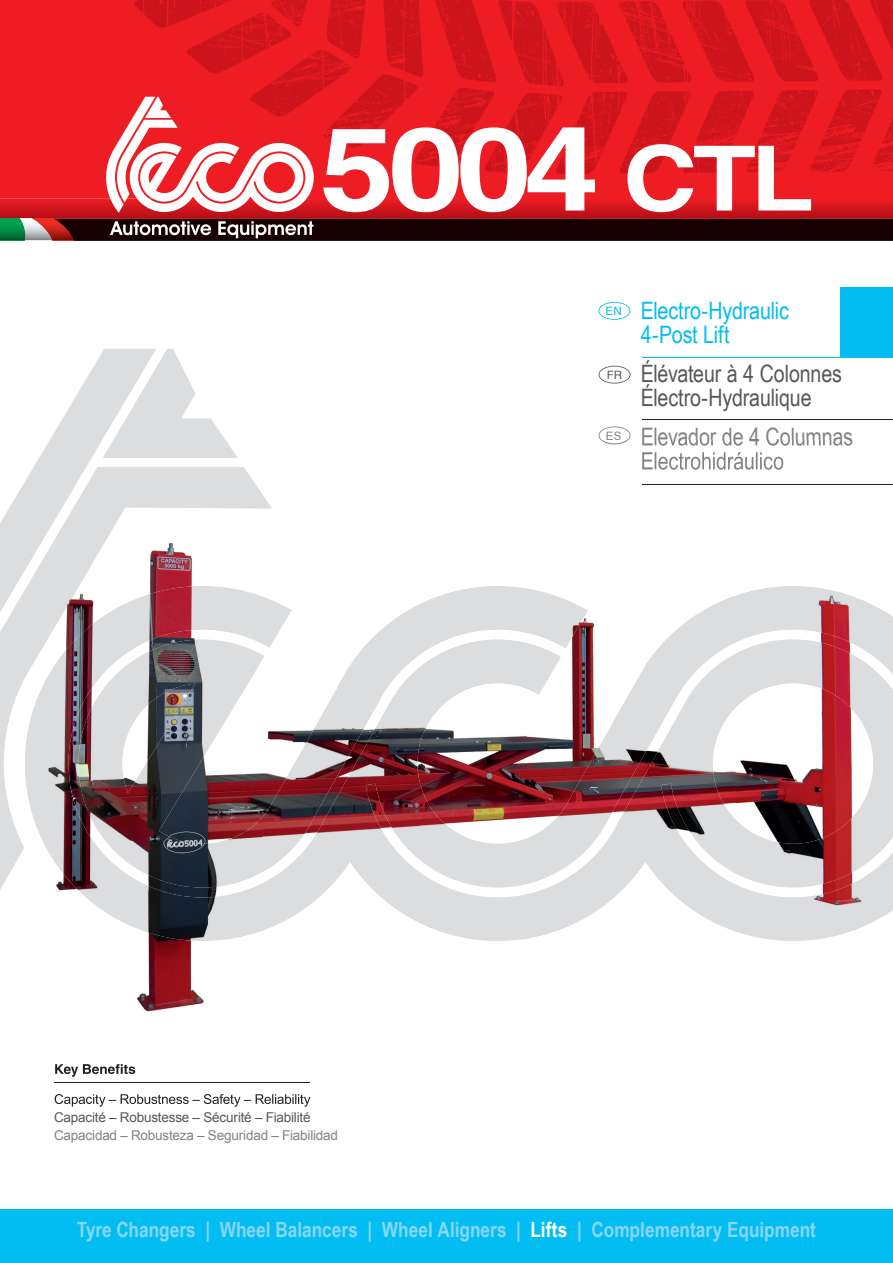
<style>
.page{position:relative;width:893px;height:1263px;background:#fff}
.page>*{position:absolute;margin:0;border:0;box-sizing:border-box;transform-origin:0 0}
.t1{font:700 117px "Helvetica";color:#fff;scale:1.15 1}
.t2{font:24px/24px "Arial Narrow";letter-spacing:-.005em;color:#57585a}
.t3{font:24px/24px "Arial Narrow";letter-spacing:-.005em;color:#01bdf2}
.t4{font:24px "Arial Narrow";letter-spacing:-.01em;color:#808285}
.t5{font:700 21px "Arial Narrow";color:#89d6f7}
.t6{font:13.5px "Arial";letter-spacing:-.015em;color:#808285}
.t7{font:13.5px "Arial";letter-spacing:-.015em;color:#57585a}
.t8{font:11.55px "Helvetica";color:#01bdf2}
.t9{font:11.55px "Helvetica";color:#57585a}
.t10{font:11.55px "Arial";color:#808285}
.s1{font-size:90px}
.s2{color:#fff}
</style>
<div class="page">
<div style="left:0;top:0;width:120px;height:199px;background:#ee1d23"></div>
<div style="left:314px;top:173px;width:579px;height:26px;background:#ee1d23"></div>
<img style="left:0;top:199px;width:893px;height:42px">
<img style="left:94px;top:240px;width:178px;height:1px">
<div style="left:272px;top:219px;width:621px;height:21px;background:#170000"></div>
<svg style="left:0;top:219px;width:73px;height:21px;background:#746f55"></svg>
<div style="left:73px;top:219px;width:199px;height:21px;background:#170000"></div>
<svg style="left:50px;top:349px;width:843px;height:91px"></svg>
<img style="left:120px;top:0;width:773px;height:173px">
<svg style="left:106px;top:97px;width:208px;height:116px"></svg>
<svg style="left:110px;top:221px;width:101px;height:14px"></svg>
<svg style="left:218px;top:221px;width:95px;height:17px"></svg>
<div style="left:0;top:1209px;width:893px;height:54px;background:#01bdf2"></div>
<div style="left:840px;top:287px;width:53px;height:71px;background:#01bdf2"></div>
<hr style="left:642px;top:420px;width:251px;height:1px;background:#231f20">
<hr style="left:642px;top:357px;width:199px;height:1px;background:#01bdf2">
<svg style="left:598px;top:302px;width:32px;height:18px"></svg>
<svg style="left:599px;top:366px;width:31px;height:18px"></svg>
<svg style="left:599px;top:426px;width:31px;height:14px"></svg>
<img style="left:54px;top:444px;width:788px;height:657px">
<img style="left:0;top:440px;width:263px;height:451px">
<img style="left:262px;top:494px;width:10px;height:14px">
<img style="left:420px;top:586px;width:158px;height:105px">
<img style="left:735px;top:586px;width:106px;height:122px">
<img style="left:262px;top:596px;width:53px;height:334px">
<img style="left:367px;top:604px;width:54px;height:319px">
<img style="left:578px;top:595px;width:158px;height:46px">
<img style="left:840px;top:592px;width:53px;height:342px">
<img style="left:315px;top:643px;width:53px;height:258px">
<img style="left:630px;top:640px;width:106px;height:291px">
<img style="left:420px;top:690px;width:53px;height:249px">
<img style="left:525px;top:690px;width:106px;height:249px">
<img style="left:472px;top:839px;width:54px;height:102px">
<img style="left:735px;top:819px;width:106px;height:122px">
<img style="left:79px;top:891px;width:184px;height:50px">
<img style="left:642px;top:484px;width:251px;height:1px">
<img style="left:642px;top:440px;width:211px;height:6px">
<img style="left:642px;top:452px;width:141px;height:18px">
<img style="left:601px;top:440px;width:27px;height:4px">
<img style="left:55px;top:1064px;width:81px;height:13px">
<img style="left:55px;top:1094px;width:256px;height:13px">
<img style="left:54px;top:1082px;width:256px;height:1px">
<h1 class="t1" style="left:320px;top:97px;width:431px">5004 <span class="s1">CTL</span></h1>
<p class="t7" style="left:54px;top:1108px;width:258px">Capacité – Robustesse – Sécurité – Fiabilité</p>
<p class="t6" style="left:54px;top:1126px;width:286px">Capacidad – Robusteza – Seguridad – Fiabilidad</p>
<p class="t8" style="left:606px;top:304px;width:18px">EN</p>
<p class="t9" style="left:607px;top:368px;width:17px">FR</p>
<p class="t10" style="left:606px;top:428px;width:17px">ES</p>
<p class="t3" style="left:641px;top:298px;width:150px">Electro-Hydraulic<br>4-Post Lift</p>
<p class="t2" style="left:641px;top:361px;width:203px">Élévateur à 4 Colonnes<br>Électro-Hydraulique</p>
<p class="t4" style="left:641px;top:419px;width:214px">Elevador de 4 Columnas</p>
<p class="t5" style="left:77px;top:1214px;width:741px">Tyre Changers | Wheel Balancers | Wheel Aligners | <span class="s2">Lifts</span> | Complementary Equipment</p>
</div>
